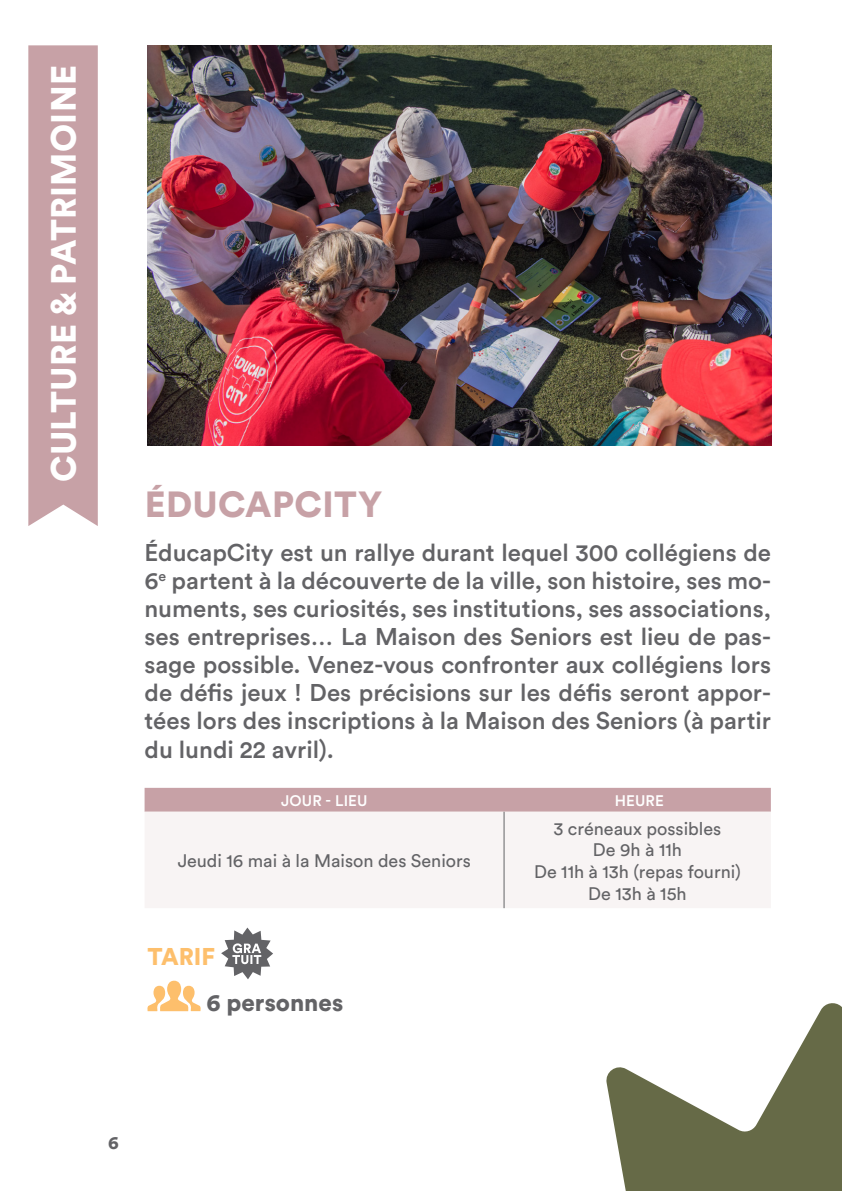
<style>
.page{position:relative;width:842px;height:1191px;background:#fff}
.page>*{position:absolute;margin:0;border:0;box-sizing:border-box;transform-origin:0 0}
._1_TITRE{font:900 36px "Circular Std";letter-spacing:.01em;color:#c7a1a6}
._0_RUBRIQUE{font:900 34.8px "Circular Std";letter-spacing:.01em;color:#fff}
._1_TITRE-2{font:500 24px/28.2px "Circular Std";color:#636366;text-align:justify}
._4_Soustitre{font:900 24px "Circular Std";color:#636366}
._1_TITRE-3{font:900 24px "Circular Std";color:#fdbf6c}
.t1{font:18px "Circular Std";color:#636366}
.t2{font:900 18px "Circular Std";color:#636366}
.t3{font:500 15.2px "Circular Std";letter-spacing:.01em;color:#fff}
</style>
<div class="page">
<img style="left:147px;top:45px;width:624px;height:400px">
<div style="left:28px;top:45px;width:70px;height:481px;background:#c7a1a6"></div>
<div style="left:145px;top:788px;width:626px;height:23px;background:#c7a1a6"></div>
<div style="left:145px;top:811px;width:626px;height:97px;background:#f8f4f4"></div>
<hr style="left:504px;top:811px;width:1px;height:97px;background:#636366">
<svg style="left:606px;top:1003px;width:236px;height:188px;fill:#666a47"></svg>
<svg style="left:221px;top:927px;width:52px;height:52px"></svg>
<svg style="left:147px;top:980px;width:54px;height:31px"></svg>
<p class="_0_RUBRIQUE" style="left:41px;top:482px;width:419px;rotate:-90deg">CULTURE &amp; PATRIMOINE</p>
<p class="_1_TITRE" style="left:145px;top:480px;width:239px">ÉDUCAPCITY</p>
<p class="_1_TITRE-2" style="left:145px;top:538px;width:628px">ÉducapCity est un rallye durant lequel 300 collégiens de 6<sup>e</sup> partent à la découverte de la ville, son histoire, ses mo&shy;numents, ses curiosités, ses institutions, ses associations, ses entreprises… La Maison des Seniors est lieu de pas&shy;sage possible. Venez-vous confronter aux collégiens lors de défis jeux ! Des précisions sur les défis seront appor&shy;tées lors des inscriptions à la Maison des Seniors (à partir du lundi 22 avril).</p>
<p class="t3" style="left:281px;top:791px;width:88px">JOUR - LIEU</p>
<p class="t3" style="left:615px;top:791px;width:51px">HEURE</p>
<p class="t1" style="left:178px;top:850px;width:295px">Jeudi 16 mai à la Maison des Seniors</p>
<p class="_1_TITRE-3" style="left:147px;top:940px;width:69px">TARIF</p>
<p class="_4_Soustitre" style="left:207px;top:986px;width:138px">6 personnes</p>
<p class="t1" style="left:553px;top:817px;width:169px">3 créneaux possibles</p>
<p class="t1" style="left:593px;top:839px;width:91px">De 9h à 11h</p>
<p class="t1" style="left:534px;top:860px;width:208px">De 11h à 13h (repas fourni)</p>
<p class="t1" style="left:588px;top:882px;width:100px">De 13h à 15h</p>
<p class="t2" style="left:108px;top:1131px;width:12px">6</p>
</div>
